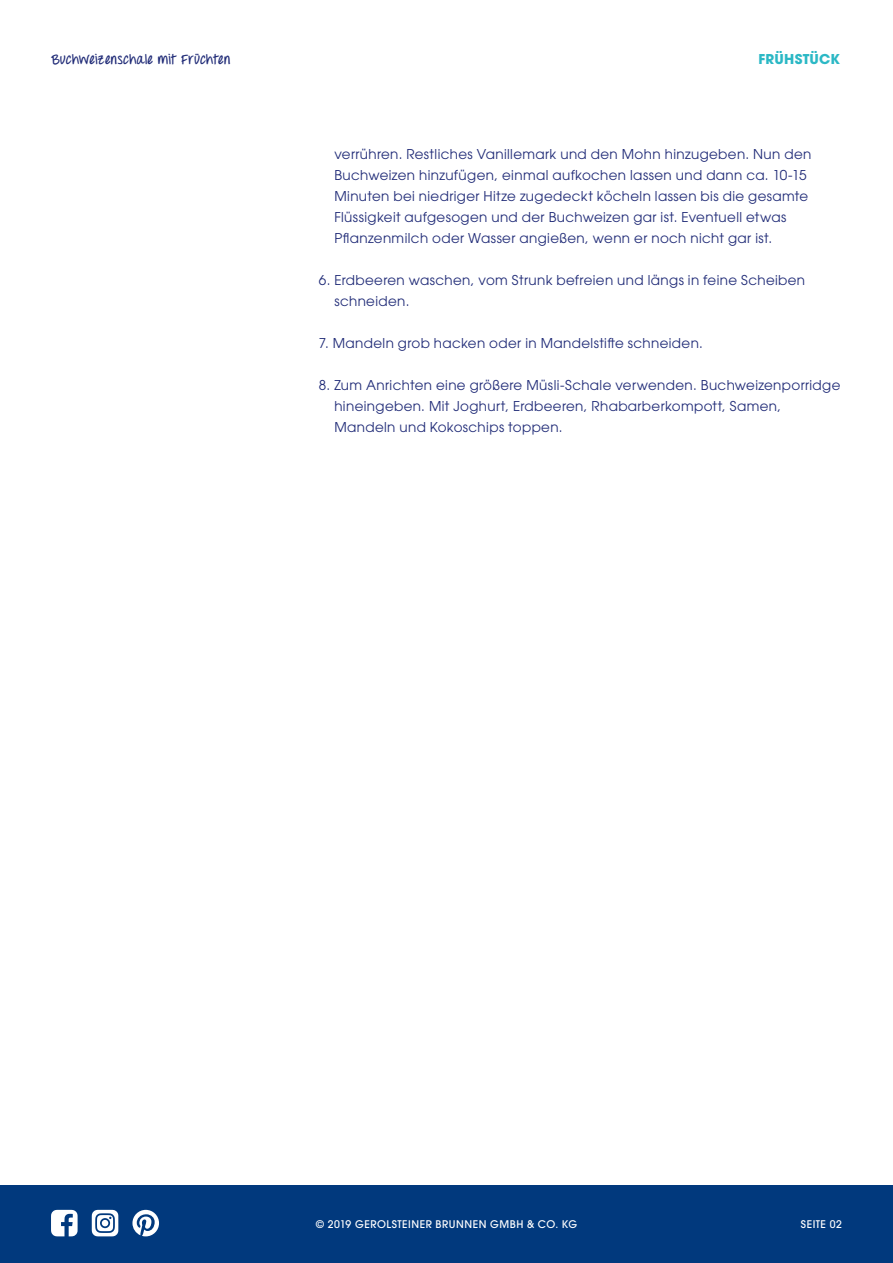
<style>
.page{position:relative;width:893px;height:1263px;background:#fff}
.page>*{position:absolute;margin:0;border:0;box-sizing:border-box;transform-origin:0 0}
.Absatzformat_1{font:13.5px/21px "ITC Avant Garde Std";letter-spacing:.025em;color:#202b77}
.Absatzformat_1-2{font:700 13.5px "Throw My Hands Upinthe Air";letter-spacing:.03em;color:#202b77}
.Absatzformat_1-3{font:700 13.5px "ITC Avant Garde Std";letter-spacing:.015em;color:#2bb8c5}
.t1{font:500 10.5px "ITC Avant Garde Std";letter-spacing:.05em;color:#fff}
</style>
<div class="page">
<div style="left:0;top:1185px;width:893px;height:78px;background:#01397d"></div>
<svg style="left:92px;top:1210px;width:26px;height:26px"></svg>
<svg style="left:51px;top:1210px;width:27px;height:26px"></svg>
<svg style="left:132px;top:1210px;width:27px;height:26px"></svg>
<p class="Absatzformat_1-2" style="left:51px;top:51px;width:181px">Buchweizenschale mit Früchten</p>
<p class="Absatzformat_1-3" style="left:758px;top:50px;width:83px">FRÜHSTÜCK</p>
<p class="Absatzformat_1" style="left:334px;top:143px;width:479px">verrühren. Restliches Vanillemark und den Mohn hinzugeben. Nun den Buchweizen hinzufügen, einmal aufkochen lassen und dann ca. 10-15<br>Minuten bei niedriger Hitze zugedeckt köcheln lassen bis die gesamte Flüssigkeit aufgesogen und der Buchweizen gar ist. Eventuell etwas Pflanzenmilch oder Wasser angießen, wenn er noch nicht gar ist.</p>
<p class="Absatzformat_1" style="left:334px;top:269px;width:472px;text-indent:-15px">6. Erdbeeren waschen, vom Strunk befreien und längs in feine Scheiben schneiden.</p>
<p class="Absatzformat_1" style="left:319px;top:332px;width:385px">7. Mandeln grob hacken oder in Mandelstifte schneiden.</p>
<p class="Absatzformat_1" style="left:334px;top:374px;width:508px;text-indent:-15px">8. Zum Anrichten eine größere Müsli-Schale verwenden. Buchweizenporridge hineingeben. Mit Joghurt, Erdbeeren, Rhabarberkompott, Samen,<br>Mandeln und Kokoschips toppen.</p>
<p class="t1" style="left:316px;top:1217px;width:263px">© 2019 GEROLSTEINER BRUNNEN GMBH &amp; CO. KG</p>
<p class="t1" style="left:801px;top:1217px;width:43px">SEITE 02</p>
</div>
